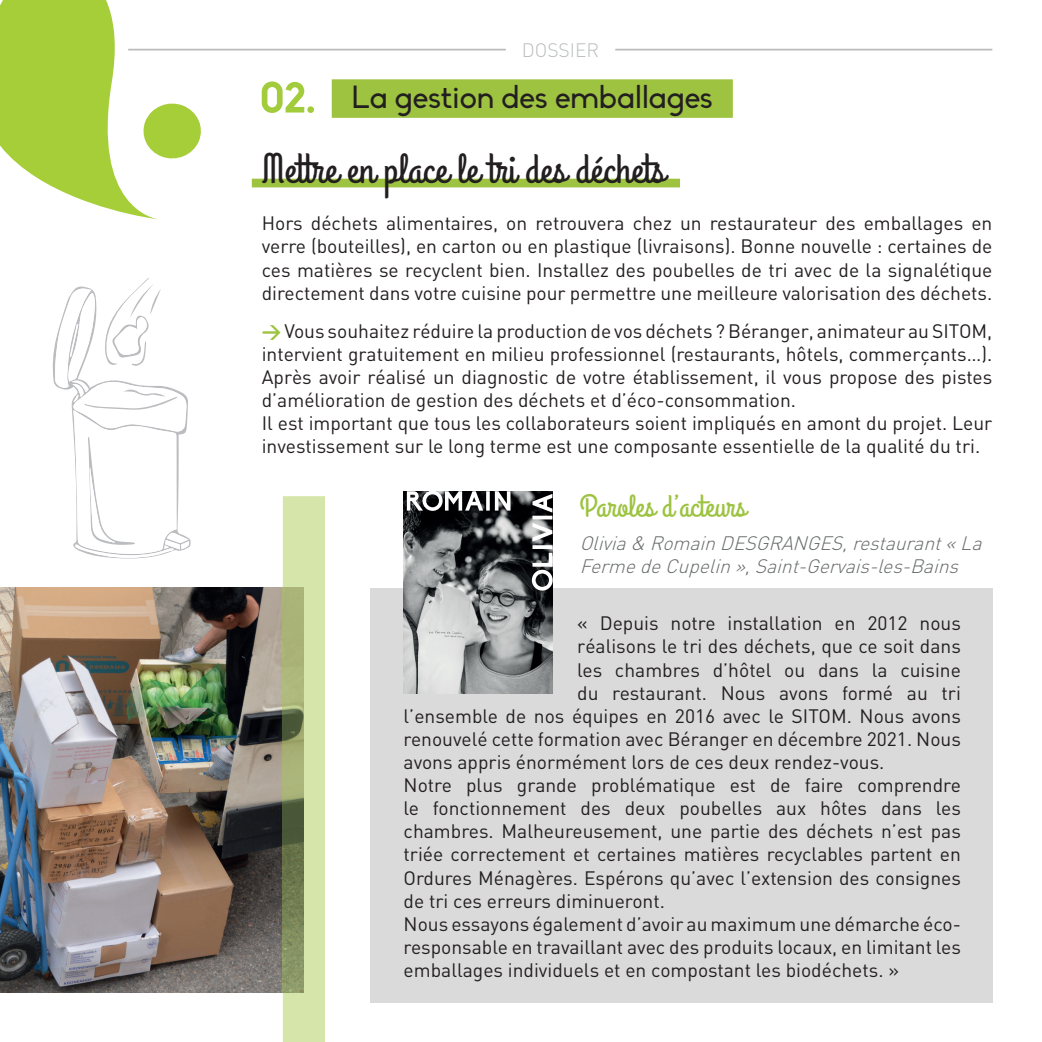
<style>
.page{position:relative;width:1042px;height:1042px;background:#fff}
.page>*{position:absolute;margin:0;border:0;box-sizing:border-box;transform-origin:0 0}
.t1{font:42px "Grand Hotel";color:#231f20}
.t2{font:31.5px "Biko";color:#231f20}
.t3{font:31.5px "Grand Hotel";color:#9dc341}
.t4{font:19.25px/23.1px "DIN";color:#231f20;text-align:justify}
.t5{font:italic 300 19.25px/23.1px "DIN";color:#676a6b}
.t6{font:300 19.25px "DIN";color:#bbbdbe}
.s1{font-weight:700;color:#9dc341}
</style>
<div class="page">
<div style="left:370px;top:588px;width:622px;height:414px;background:#dadada"></div>
<svg style="left:0;top:0;width:205px;height:219px;fill:#a6ce39"></svg>
<div style="left:252px;top:179px;width:428px;height:8px;background:#9dc341"></div>
<svg style="left:52px;top:278px;width:139px;height:280px"></svg>
<img style="left:403px;top:491px;width:149px;height:202px">
<div style="left:332px;top:79px;width:401px;height:39px;background:#9dc341"></div>
<svg style="left:262px;top:81px;width:52px;height:32px"></svg>
<hr style="left:128px;top:49px;width:378px;height:1px;background:#babcbc">
<hr style="left:615px;top:49px;width:377px;height:1px;background:#babcbc">
<img style="left:0;top:588px;width:283px;height:404px">
<svg style="left:283px;top:496px;width:42px;height:546px"></svg>
<svg style="left:407px;top:491px;width:103px;height:20px"></svg>
<svg style="left:532px;top:494px;width:21px;height:96px"></svg>
<p class="t6" style="left:522px;top:38px;width:79px">DOSSIER</p>
<h2 class="t2" style="left:352px;top:79px;width:363px">La gestion des emballages</h2>
<h1 class="t1" style="left:262px;top:143px;width:405px">Mettre en place le tri des déchets</h1>
<p class="t4" style="left:262px;top:211px;width:732px">Hors déchets alimentaires, on retrouvera chez un restaurateur des emballages en verre (bouteilles), en carton ou en plastique (livraisons). Bonne nouvelle : certaines de ces matières se recyclent bien. Installez des poubelles de tri avec de la signalétique directement dans votre cuisine pour permettre une meilleure valorisation des déchets.</p>
<p class="t4" style="left:262px;top:319px;width:732px;text-align:left"><span class="s1">&gt;</span> Vous souhaitez réduire la production de vos déchets ? Béranger, animateur au SITOM, intervient gratuitement en milieu professionnel (restaurants, hôtels, commerçants…).<br>Après avoir réalisé un diagnostic de votre établissement, il vous propose des pistes d’amélioration de gestion des déchets et d’éco-consommation.<br>Il est important que tous les collaborateurs soient impliqués en amont du projet. Leur investissement sur le long terme est une composante essentielle de la qualité du tri.</p>
<h2 class="t3" style="left:580px;top:486px;width:168px">Paroles d’acteurs</h2>
<p class="t5" style="left:580px;top:531px;width:409px">Olivia&amp; RomainDESGRANGES,restaurant«La<br>FermedeCupelin»,Saint-Gervais-les-Bains</p>
<p class="t4" style="left:577px;top:611px;width:385px">« Depuis notre installation en 2012 nous</p>
<p class="t4" style="left:577px;top:634px;width:385px">réalisons le tri des déchets, que ce soit dans</p>
<p class="t4" style="left:577px;top:658px;width:385px">les chambres d’hôtel ou dans la cuisine</p>
<p class="t4" style="left:577px;top:681px;width:385px">du restaurant. Nous avons formé au tri</p>
<p class="t4" style="left:403px;top:704px;width:559px">l’ensemble de nos équipes en 2016 avec le SITOM. Nous avons</p>
<p class="t4" style="left:403px;top:727px;width:559px">renouvelé cette formation avec Béranger en décembre 2021. Nous</p>
<p class="t4" style="left:403px;top:750px;width:482px">avons appris énormément lors de ces deux rendez-vous.</p>
<p class="t4" style="left:403px;top:773px;width:559px">Notre plus grande problématique est de faire comprendre</p>
<p class="t4" style="left:403px;top:796px;width:559px">le fonctionnement des deux poubelles aux hôtes dans les</p>
<p class="t4" style="left:403px;top:819px;width:559px">chambres. Malheureusement, une partie des déchets n’est pas</p>
<p class="t4" style="left:403px;top:842px;width:559px">triée correctement et certaines matières recyclables partent en</p>
<p class="t4" style="left:403px;top:865px;width:559px">Ordures Ménagères. Espérons qu’avec l’extension des consignes</p>
<p class="t4" style="left:403px;top:889px;width:263px">de tri ces erreurs diminueront.</p>
<p class="t4" style="left:403px;top:912px;width:559px">Nous essayons également d’avoir au maximum une démarche éco-</p>
<p class="t4" style="left:403px;top:935px;width:559px">responsable en travaillant avec des produits locaux, en limitant les</p>
<p class="t4" style="left:403px;top:958px;width:497px">emballages individuels et en compostant les biodéchets. »</p>
</div>
